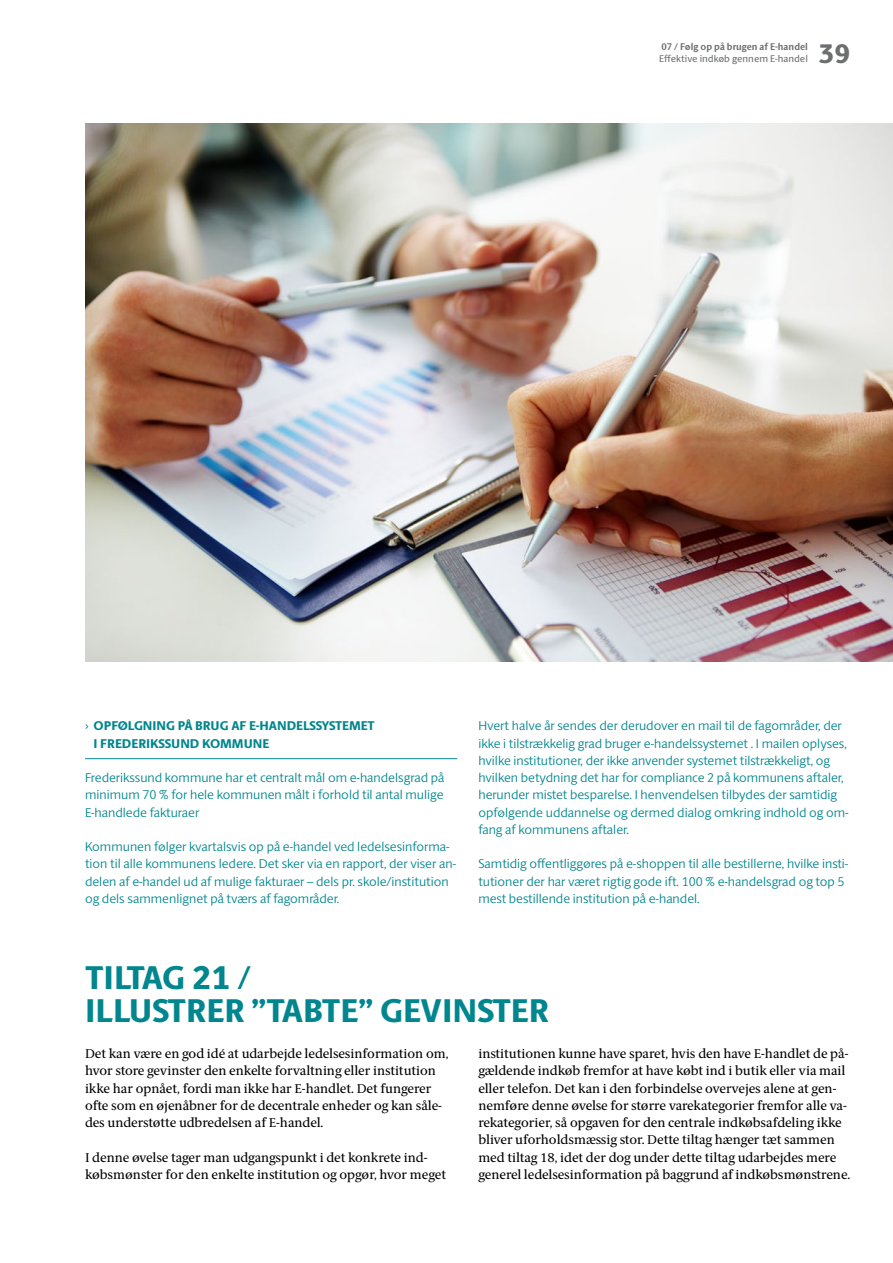
<style>
.page{position:relative;width:893px;height:1263px;background:#fff}
.page>*{position:absolute;margin:0;border:0;box-sizing:border-box;transform-origin:0 0}
.t1{font:800 33px/33px "ID Sans";color:#00868e}
.t2{font:800 27px "ID Sans";color:#6d6e71}
.t3{font:300 12.75px/17.2px "ID Sans";color:#00868e}
.t4{font:12.75px/17.2px "ID Serif";color:#000}
.t5{font:800 12.75px/17.2px "ID Sans";color:#00868e}
.t6{font:9.75px "ID Sans";color:#6d6e71}
.t7{font:700 9.75px "ID Sans";color:#6d6e71}
.s1{font-weight:300}
</style>
<div class="page">
<hr style="left:85px;top:758px;width:372px;height:1px;background:#00868e">
<img style="left:85px;top:123px;width:808px;height:538px">
<p class="t7" style="left:661px;top:41px;width:148px">07 / Følg op på brugen af E-handel</p>
<p class="t6" style="left:659px;top:53px;width:150px">Effektive indkøb gennem E-handel</p>
<h2 class="t2" style="left:819px;top:37px;width:33px">39</h2>
<p class="t5" style="left:94px;top:717px;width:283px;text-indent:-9px"><span class="s1">›</span> OPFØLGNING PÅ BRUG AF E-HANDELSSYSTEMET<br>I FREDERIKSSUND KOMMUNE</p>
<p class="t3" style="left:85px;top:769px;width:361px;text-align:justify">Frederikssund kommune har et centralt mål om e-handelsgrad på minimum 70 % for hele kommunen målt i forhold til antal mulige E-handlede fakturaer</p>
<p class="t3" style="left:85px;top:838px;width:373px">Kommunen følger kvartalsvis op på e-handel ved ledelsesinforma&shy;tion til alle kommunens ledere. Det sker via en rapport, der viser an&shy;delen af e-handel ud af mulige fakturaer – dels pr. skole/institution og dels sammenlignet på tværs af fagområder.</p>
<p class="t3" style="left:478px;top:717px;width:372px">Hvert halve år sendes der derudover en mail til de fagområder, der ikke i tilstrækkelig grad bruger e-handelssystemet . I mailen oplyses, hvilke institutioner, der ikke anvender systemet tilstrækkeligt, og hvilken betydning det har for compliance 2 på kommunens aftaler, herunder mistet besparelse. I henvendelsen tilbydes der samtidig opfølgende uddannelse og dermed dialog omkring indhold og om&shy;fang af kommunens aftaler.</p>
<p class="t3" style="left:478px;top:855px;width:371px">Samtidig offentliggøres på e-shoppen til alle bestillerne, hvilke insti&shy;tutioner der har været rigtig gode ift. 100 % e-handelsgrad og top 5 mest bestillende institution på e-handel.</p>
<h1 class="t1" style="left:85px;top:961px;width:466px">TILTAG 21 /<br>ILLUSTRER ”TABTE” GEVINSTER</h1>
<p class="t4" style="left:85px;top:1045px;width:365px">Det kan være en god idé at udarbejde ledelsesinformation om, hvor store gevinster den enkelte forvaltning eller institution ikke har opnået, fordi man ikke har E-handlet. Det fungerer ofte som en øjenåbner for de decentrale enheder og kan såle&shy;des understøtte udbredelsen af E-handel.</p>
<p class="t4" style="left:85px;top:1149px;width:363px">I denne øvelse tager man udgangspunkt i det konkrete ind&shy;købsmønster for den enkelte institution og opgør, hvor meget</p>
<p class="t4" style="left:478px;top:1045px;width:374px">institutionen kunne have sparet, hvis den have E-handlet de på&shy;gældende indkøb fremfor at have købt ind i butik eller via mail eller telefon. Det kan i den forbindelse overvejes alene at gen&shy;nemføre denne øvelse for større varekategorier fremfor alle va&shy;rekategorier, så opgaven for den centrale indkøbsafdeling ikke bliver uforholdsmæssig stor. Dette tiltag hænger tæt sammen med tiltag 18, idet der dog under dette tiltag udarbejdes mere generel ledelsesinformation på baggrund af indkøbsmønstrene.</p>
</div>
